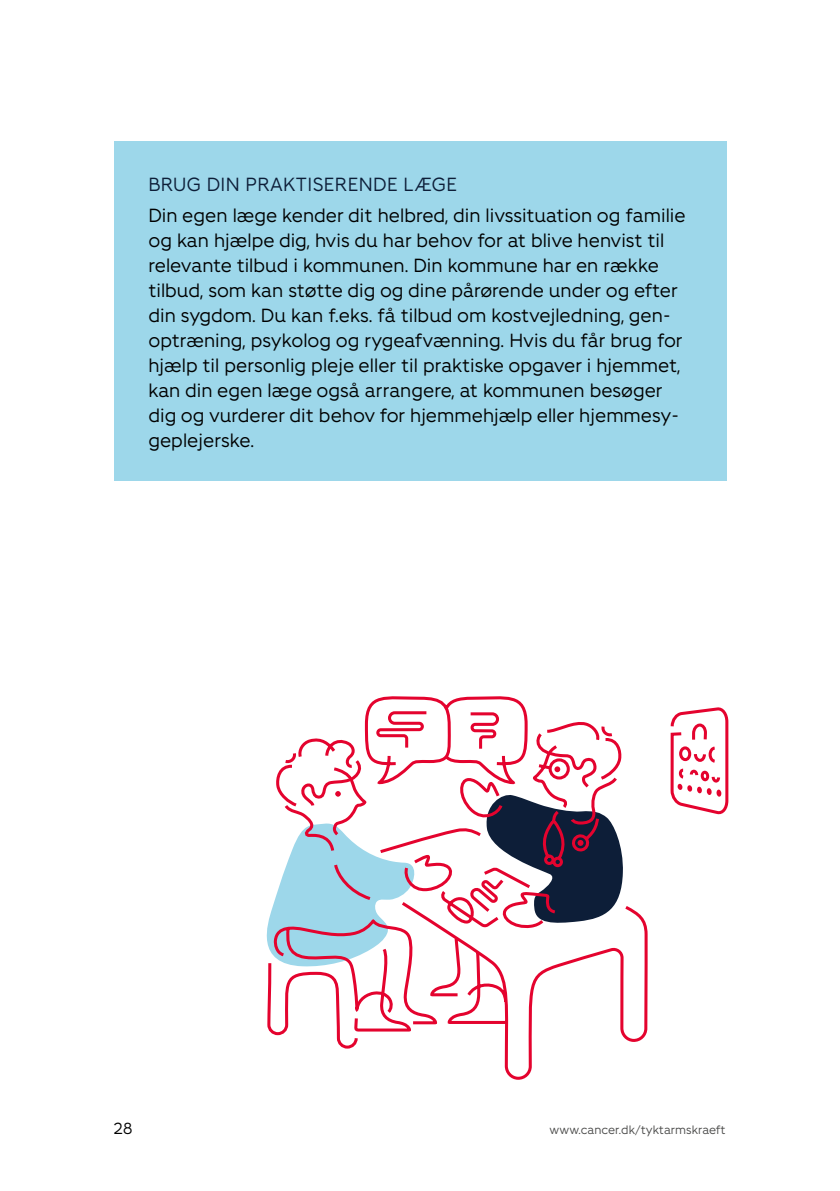
<style>
.page{position:relative;width:840px;height:1191px;background:#fff}
.page>*{position:absolute;margin:0;border:0;box-sizing:border-box;transform-origin:0 0}
.t1{font:19px/25px "Fighter";color:#000}
.t2{font:19px "Fighter";letter-spacing:.02em;color:#0d1e38}
.t3{font:16px "Fighter";color:#000}
.t4{font:12px "Fighter";color:#4a4a49}
</style>
<div class="page">
<svg style="left:266px;top:696px;width:257px;height:339px"></svg>
<svg style="left:276px;top:705px;width:453px;height:375px"></svg>
<svg style="left:677px;top:767px;width:44px;height:28px"></svg>
<div style="left:716px;top:789px;width:5px;height:8px;background:#e4032e;border-radius:50%"></div>
<svg style="left:437px;top:711px;width:186px;height:219px"></svg>
<div style="left:114px;top:142px;width:612px;height:339px;background:#9dd7ea"></div>
<p class="t2" style="left:148px;top:171px;width:310px">BRUG DIN PRAKTISERENDE LÆGE</p>
<p class="t1" style="left:148px;top:201px;width:538px">Din egen læge kender dit helbred, din livssituation og familie og kan hjælpe dig, hvis du har behov for at blive henvist til relevante tilbud i kommunen. Din kommune har en række tilbud, som kan støtte dig og dine pårørende under og efter din sygdom. Du kan f.eks. få tilbud om kostvejledning, gen&shy;optræning, psykolog og rygeafvænning. Hvis du får brug for hjælp til personlig pleje eller til praktiske opgaver i hjemmet, kan din egen læge også arrangere, at kommunen besøger dig og vurderer dit behov for hjemmehjælp eller hjemmesy&shy;geplejerske.</p>
<p class="t3" style="left:113px;top:1117px;width:21px">28</p>
<p class="t4" style="left:549px;top:1121px;width:177px">www.cancer.dk/tyktarmskraeft</p>
</div>
